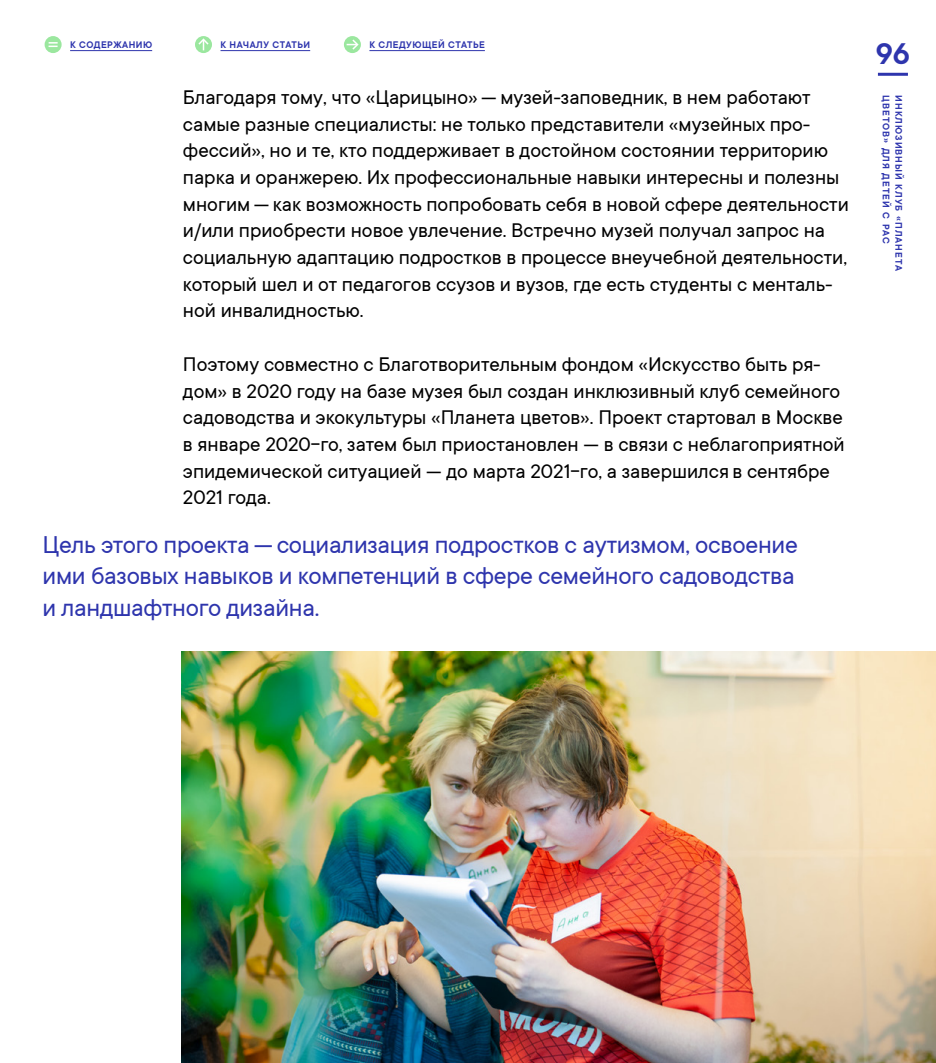
<style>
.page{position:relative;width:936px;height:1063px;background:#fff}
.page>*{position:absolute;margin:0;border:0;box-sizing:border-box;transform-origin:0 0}
.t1{font:600 33px "TT Commons";color:#2e35ad}
.t2{font:27px/31.5px "TT Commons";letter-spacing:-.01em;color:#2e35ad;text-align:justify}
.t3{font:21.9px/26.7px "TT Commons";color:#000}
.t4{font:600 10.5px "TT Commons";letter-spacing:.1em;color:#2e35ad}
.t5{font:600 10.5px "TT Commons";letter-spacing:.055em;color:#2e35ad}
</style>
<div class="page">
<hr style="left:877px;top:73px;width:30px;height:3px;background:#2e35ad">
<hr style="left:70px;top:50px;width:82px;height:1px;background:#2e35ad">
<div style="left:45px;top:36px;width:17px;height:17px;background:#9be79f;border-radius:50%"></div>
<svg style="left:49px;top:42px;width:9px;height:5px"></svg>
<hr style="left:220px;top:50px;width:90px;height:1px;background:#2e35ad">
<div style="left:195px;top:36px;width:17px;height:17px;background:#9be79f;border-radius:50%"></div>
<svg style="left:197px;top:37px;width:13px;height:13px"></svg>
<hr style="left:369px;top:50px;width:116px;height:1px;background:#2e35ad">
<div style="left:344px;top:36px;width:17px;height:17px;background:#9be79f;border-radius:50%"></div>
<svg style="left:346px;top:38px;width:13px;height:13px"></svg>
<img style="left:181px;top:651px;width:754px;height:412px">
<p class="t5" style="left:70px;top:39px;width:84px">К СОДЕРЖАНИЮ</p>
<p class="t5" style="left:220px;top:39px;width:91px">К НАЧАЛУ СТАТЬИ</p>
<p class="t5" style="left:369px;top:39px;width:117px">К СЛЕДУЮЩЕЙ СТАТЬЕ</p>
<p class="t3" style="left:183px;top:84px;width:667px">Благодаря тому, что «Царицыно» — музей-заповедник, в нем работают самые разные специалисты: не только представители «музейных про&shy;фессий», но и те, кто поддерживает в достойном состоянии территорию парка и оранжерею. Их профессиональные навыки интересны и полезны многим — как возможность попробовать себя в новой сфере деятельности и/или приобрести новое увлечение. Встречно музей получал запрос на социальную адаптацию подростков в процессе внеучебной деятельности, который шел и от педагогов ссузов и вузов, где есть студенты с менталь&shy;ной инвалидностью.</p>
<p class="t3" style="left:183px;top:351px;width:663px">Поэтому совместно с Благотворительным фондом «Искусство быть ря&shy;дом» в 2020 году на базе музея был создан инклюзивный клуб семейного садоводства и экокультуры «Планета цветов». Проект стартовал в Москве в январе 2020-го, затем был приостановлен — в связи с неблагоприятной эпидемической ситуацией — до марта 2021-го, а завершился в сентябре 2021 года.</p>
<p class="t2" style="left:43px;top:529px;width:756px">Цель этого проекта— социализация подростков с аутизмом, освоение ими базовых навыков и компетенций в сфере семейного садоводства и ландшафтного дизайна.</p>
<h1 class="t1" style="left:875px;top:35px;width:35px">96</h1>
<p class="t4" style="left:891px;top:95px;width:150px;rotate:90deg">ЦВЕТОВ» ДЛЯ ДЕТЕЙ С РАС</p>
<p class="t4" style="left:904px;top:95px;width:177px;rotate:90deg">ИНКЛЮЗИВНЫЙ КЛУБ «ПЛАНЕТА</p>
</div>
